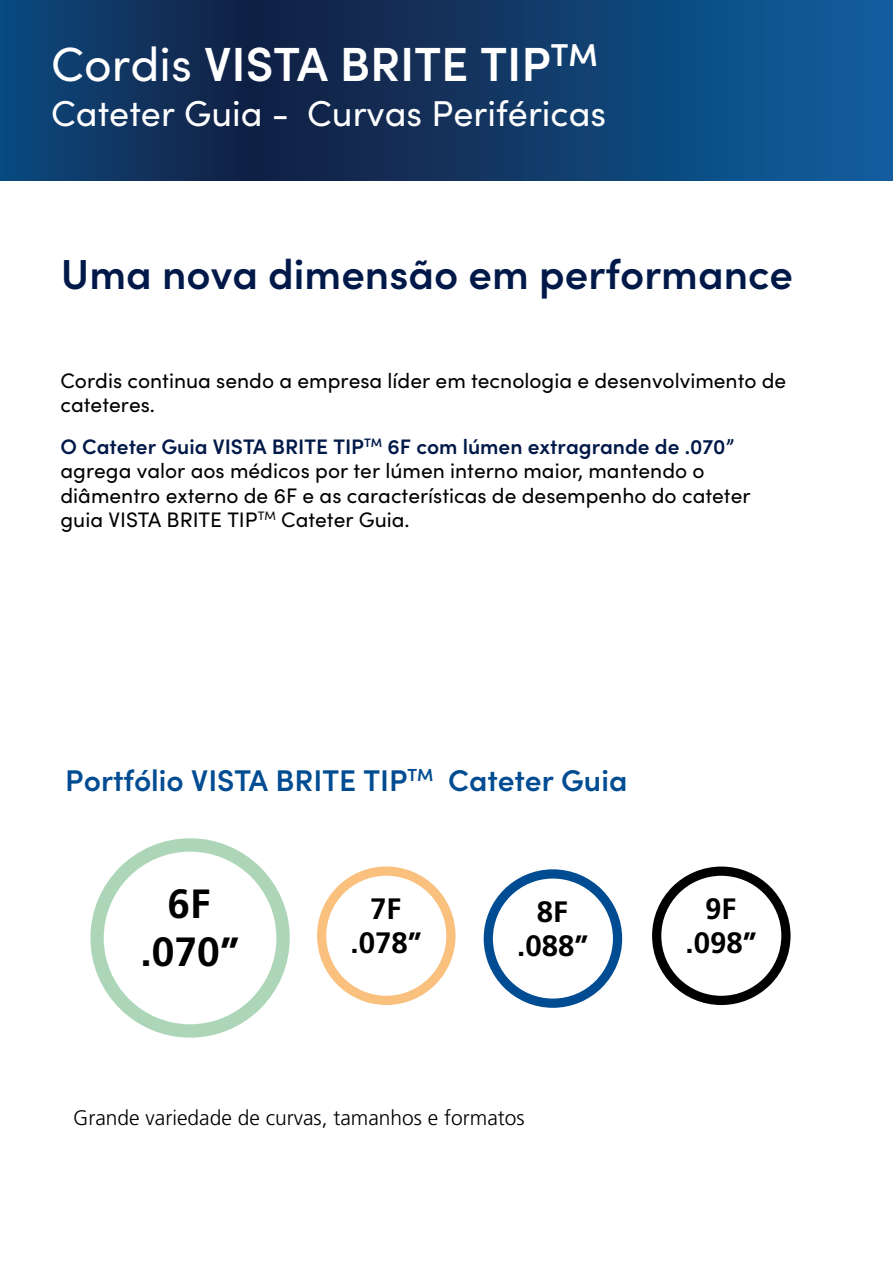
<style>
.page{position:relative;width:893px;height:1263px;background:#fff}
.page>*{position:absolute;margin:0;border:0;box-sizing:border-box;transform-origin:0 0}
.t1{font:600 48px "Sofia Pro";color:#fff}
.Paragraph_Style4{font:600 42px "Sofia Pro";color:#001949}
.Paragraph_Style4-2{font:700 40.8px "Frutiger";color:#000}
.Paragraph_Style8{font:700 40.8px "Frutiger";color:#000}
.t2{font:36px "Sofia Pro";color:#fff}
.Paragraph_Style4-3{font:600 30px "Sofia Pro";color:#004c92}
.Paragraph_Style4-4{font:700 29.4px "Frutiger";color:#000}
.Paragraph_Style11{font:700 29.4px "Frutiger";color:#000}
.Paragraph_Style4-5{font:21px/24.5px "Sofia Pro";color:#000}
.Paragraph_Style4-6{font:300 21px "Frutiger";color:#000}
.s1{font-weight:400}
.s2{font-weight:600;color:#001949}
</style>
<div class="page">
<svg style="left:90px;top:838px;width:200px;height:200px"></svg>
<svg style="left:317px;top:866px;width:139px;height:139px"></svg>
<svg style="left:483px;top:869px;width:140px;height:139px"></svg>
<svg style="left:652px;top:866px;width:139px;height:139px"></svg>
<svg style="left:0;top:0;width:893px;height:181px;background:#103c6c"></svg>
<h1 class="t1" style="left:51px;top:28px;width:548px"><span class="s1">Cordis</span> VISTA BRITE TIP<sup>TM</sup></h1>
<h3 class="t2" style="left:51px;top:88px;width:557px">Cateter Guia - Curvas Periféricas</h3>
<p class="Paragraph_Style4" style="left:61px;top:242px;width:734px">Uma nova dimensão em performance</p>
<p class="Paragraph_Style4-5" style="left:61px;top:367px;width:727px">Cordis continua sendo a empresa líder em tecnologia e desenvolvimento de cateteres.</p>
<p class="Paragraph_Style4-5" style="left:61px;top:433px;width:692px"><span class="s2">O Cateter Guia VISTA BRITE TIP</span><sup>TM</sup> <span class="s2">6F com lúmen extragrande de .070” </span>agrega valor aos médicos por ter lúmen interno maior, mantendo o diâmentro externo de 6F e as características de desempenho do cateter guia VISTA BRITE TIP<sup>TM</sup> Cateter Guia.</p>
<p class="Paragraph_Style4-3" style="left:65px;top:757px;width:564px">Portfólio VISTA BRITE TIP<sup>TM</sup> Cateter Guia</p>
<p class="Paragraph_Style8" style="left:168px;top:880px;width:45px">6F</p>
<p class="Paragraph_Style4-2" style="left:141px;top:928px;width:101px">.070”</p>
<p class="Paragraph_Style11" style="left:370px;top:892px;width:33px">7F</p>
<p class="Paragraph_Style4-4" style="left:351px;top:926px;width:73px">.078”</p>
<p class="Paragraph_Style11" style="left:537px;top:895px;width:33px">8F</p>
<p class="Paragraph_Style4-4" style="left:517px;top:929px;width:73px">.088”</p>
<p class="Paragraph_Style4-6" style="left:73px;top:1105px;width:453px">Grande variedade de curvas, tamanhos e formatos</p>
<p class="Paragraph_Style11" style="left:705px;top:892px;width:33px">9F</p>
<p class="Paragraph_Style4-4" style="left:685px;top:926px;width:73px">.098”</p>
</div>
